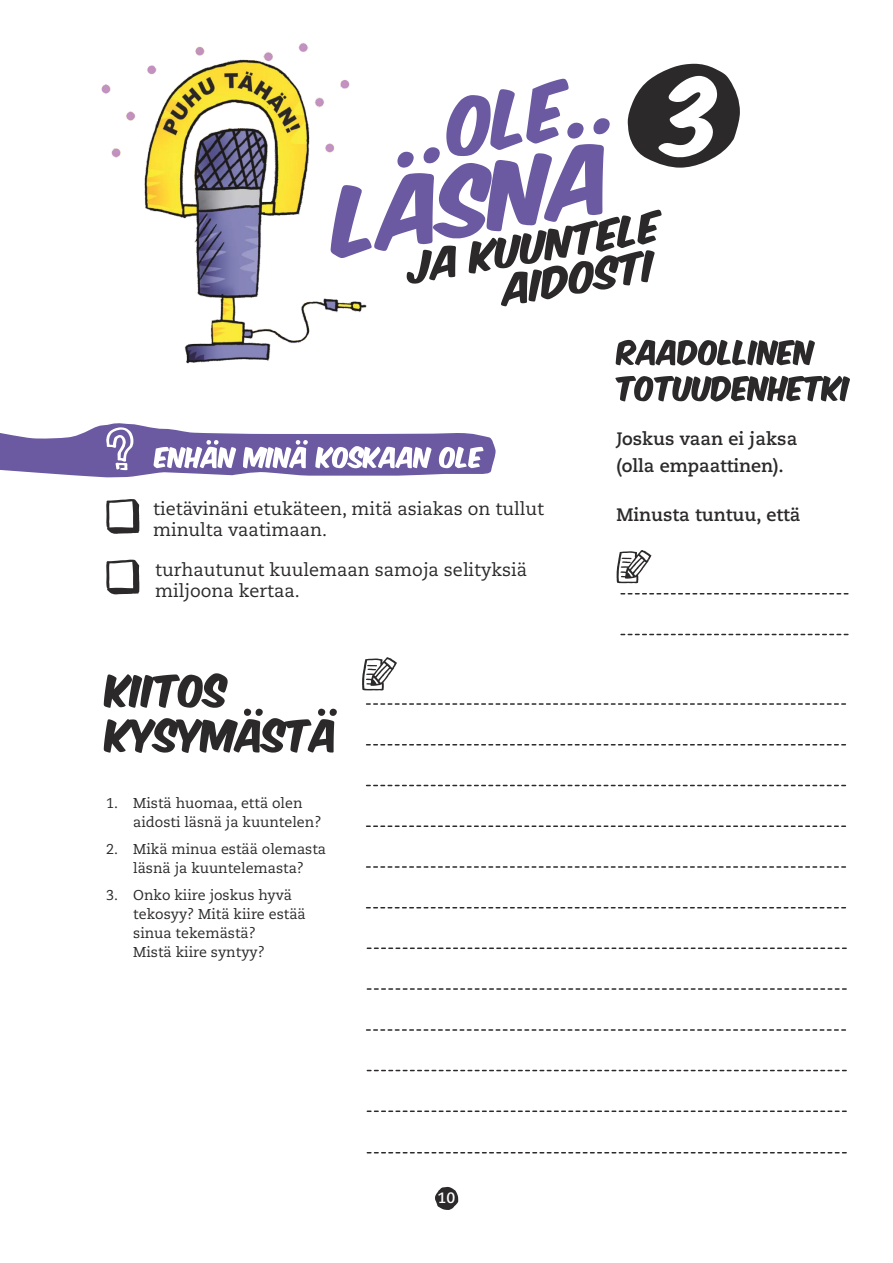
<style>
.page{position:relative;width:893px;height:1263px;background:#fff}
.page>*{position:absolute;margin:0;border:0;box-sizing:border-box;transform-origin:0 0}
.t1{font:18px/21px "Caecilia LT Std";color:#2b2929}
.t2{font:700 18px/27px "Caecilia LT Std";color:#2b2929}
.t3{font:700 15px "Caecilia LT Std";color:#fff}
.t4{font:14.25px/18.8px "Caecilia LT Std";color:#2b2929}
</style>
<div class="page">
<img style="left:101px;top:43px;width:205px;height:321px">
<svg style="left:306px;top:44px;width:97px;height:294px"></svg>
<svg style="left:403px;top:147px;width:29px;height:137px;fill:#6b59a1"></svg>
<svg style="left:104px;top:673px;width:233px;height:80px"></svg>
<svg style="left:615px;top:376px;width:235px;height:26px"></svg>
<svg style="left:432px;top:63px;width:383px;height:303px"></svg>
<svg style="left:620px;top:593px;width:229px;height:2px"></svg>
<svg style="left:620px;top:633px;width:229px;height:3px"></svg>
<svg style="left:616px;top:550px;width:35px;height:33px"></svg>
<svg style="left:106px;top:499px;width:33px;height:35px"></svg>
<svg style="left:106px;top:559px;width:33px;height:35px"></svg>
<svg style="left:0;top:423px;width:496px;height:54px"></svg>
<svg style="left:362px;top:657px;width:35px;height:34px"></svg>
<svg style="left:366px;top:744px;width:480px;height:2px"></svg>
<svg style="left:366px;top:825px;width:481px;height:2px"></svg>
<svg style="left:366px;top:907px;width:481px;height:2px"></svg>
<svg style="left:366px;top:947px;width:481px;height:2px"></svg>
<svg style="left:366px;top:988px;width:481px;height:2px"></svg>
<svg style="left:366px;top:703px;width:480px;height:2px"></svg>
<svg style="left:365px;top:784px;width:482px;height:3px"></svg>
<svg style="left:366px;top:866px;width:480px;height:2px"></svg>
<svg style="left:366px;top:1029px;width:480px;height:2px"></svg>
<svg style="left:366px;top:1069px;width:481px;height:3px"></svg>
<svg style="left:366px;top:1110px;width:481px;height:2px"></svg>
<svg style="left:366px;top:1152px;width:481px;height:2px"></svg>
<svg style="left:435px;top:1187px;width:23px;height:23px"></svg>
<p class="t1" style="left:153px;top:500px;width:393px">tietävinäni etukäteen, mitä asiakas on tullut minulta vaatimaan.</p>
<p class="t1" style="left:155px;top:560px;width:374px">turhautunut kuulemaan samoja selityksiä miljoona kertaa.</p>
<p class="t2" style="left:617px;top:427px;width:182px">Joskus vaan ei jaksa (olla empaattinen).</p>
<p class="t2" style="left:617px;top:502px;width:186px">Minusta tuntuu, että</p>
<p class="t4" style="left:133px;top:795px;width:190px;text-indent:-27px">1. Mistä huomaa, että olen aidosti läsnä ja kuuntelen?</p>
<p class="t4" style="left:106px;top:841px;width:221px;text-align:center">2. Mikä minua estää olemasta läsnä ja kuuntelemasta?</p>
<p class="t4" style="left:133px;top:887px;width:174px;text-indent:-27px">3. Onko kiire joskus hyvä tekosyy? Mitä kiire estää sinua tekemästä?<br>Mistä kiire syntyy?</p>
<p class="t3" style="left:438px;top:1191px;width:19px">10</p>
</div>
